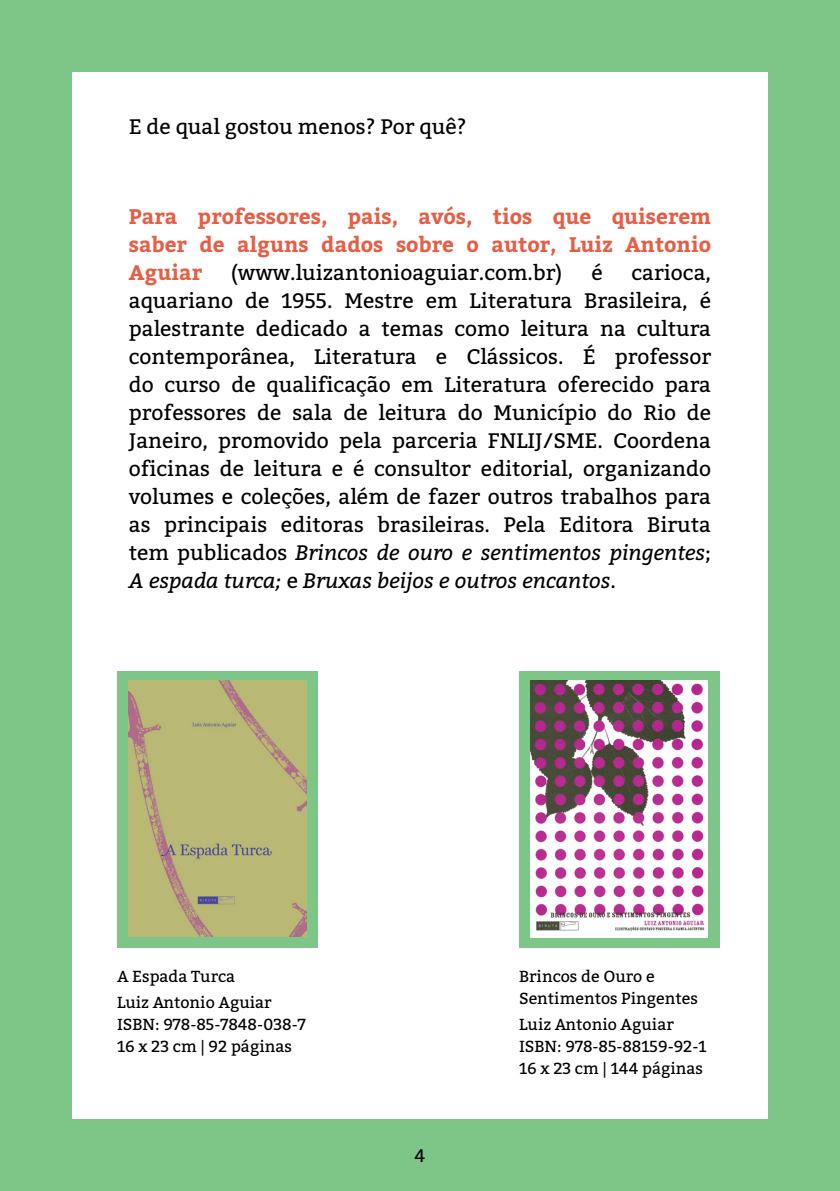
<style>
.page{position:relative;width:840px;height:1191px;background:#fff}
.page>*{position:absolute;margin:0;border:0;box-sizing:border-box;transform-origin:0 0}
.t1{font:21px/28px "Bitter";color:#000;text-align:justify}
.t2{font:700 21px/28px "Bitter";color:#e55e45;text-align:justify}
.t3{font:18px "Bitter";color:#000}
.t4{font:16px/22px "Bitter";color:#000}
.s1{font-style:italic}
</style>
<div class="page">
<div style="left:0;top:0;width:839px;height:1191px;background:#7dc687"></div>
<div style="left:72px;top:72px;width:695px;height:1047px;background:#fff"></div>
<div style="left:117px;top:670px;width:200px;height:277px;background:#7dc687"></div>
<div style="left:519px;top:670px;width:200px;height:277px;background:#7dc687"></div>
<img style="left:530px;top:681px;width:177px;height:256px">
<img style="left:128px;top:680px;width:178px;height:256px">
<p class="t1" style="left:129px;top:112px;width:339px">E de qual gostou menos? Por quê?</p>
<p class="t2" style="left:129px;top:202px;width:583px">Para professores, pais, avós, tios que quiserem saber de alguns dados sobre o autor, Luiz Antonio Aguiar</p>
<p class="t1" style="left:231px;top:258px;width:333px">(www.luizantonioaguiar.com.br)</p>
<p class="t1" style="left:591px;top:258px;width:13px">é</p>
<p class="t1" style="left:129px;top:258px;width:583px;text-indent:502px">carioca, aquariano de 1955. Mestre em Literatura Brasileira, é palestrante dedicado a temas como leitura na cultura contemporânea, Literatura e Clássicos. É professor do curso de qualificação em Literatura oferecido para professores de sala de leitura do Município do Rio de Janeiro, promovido pela parceria FNLIJ/SME. Coordena oficinas de leitura e é consultor editorial, organizando volumes e coleções, além de fazer outros trabalhos para as principais editoras brasileiras. Pela Editora Biruta tem publicados <span class="s1">Brincos de ouro e sentimentos pingentes</span>; <span class="s1">A espada turca;</span> e <span class="s1">Bruxas beijos e outros encantos</span>.</p>
<p class="t4" style="left:117px;top:963px;width:156px;line-height:26px">A Espada Turca<br>Luiz Antonio Aguiar</p>
<p class="t4" style="left:117px;top:1013px;width:190px">ISBN: 978-85-7848-038-7<br>16 x 23 cm | 92 páginas</p>
<p class="t3" style="left:414px;top:1144px;width:12px">4</p>
<p class="t4" style="left:519px;top:965px;width:180px">Brincos de Ouro e<br>Sentimentos Pingentes</p>
<p class="t4" style="left:519px;top:1013px;width:189px">Luiz Antonio Aguiar<br>ISBN: 978-85-88159-92-1<br>16 x 23 cm | 144 páginas</p>
</div>
